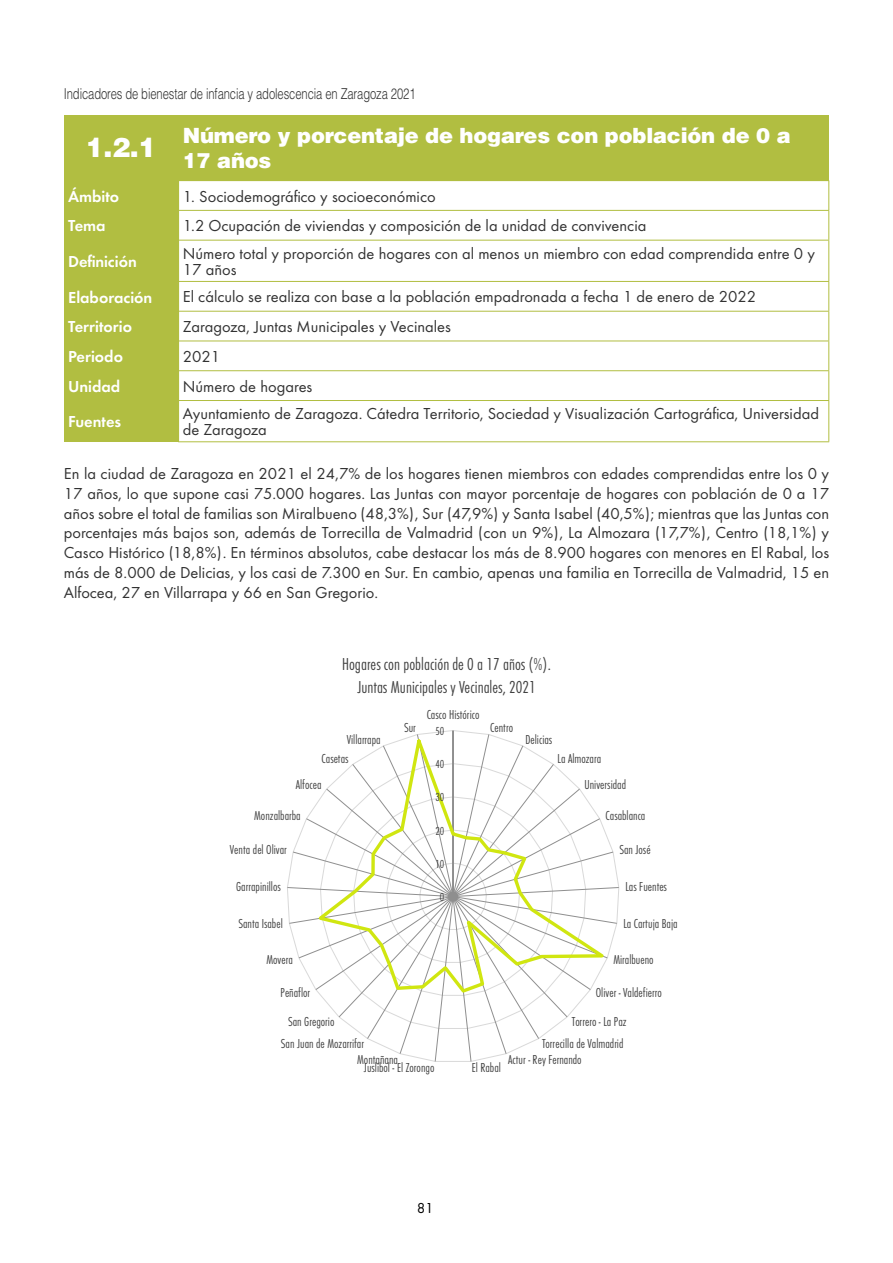
<style>
.page{position:relative;width:893px;height:1263px;background:#fff}
.page>*{position:absolute;margin:0;border:0;box-sizing:border-box;transform-origin:0 0}
.t1{font:900 27px "Helvetica LT Std";color:#fff}
.t2{font:900 21px/25.2px "Helvetica LT Std";letter-spacing:-.01em;color:#fff}
.t3{font:300 18px/22.8px "Futura Round Cond";letter-spacing:.005em;color:#414141;text-align:center}
.t4{font:16.5px/19.8px "Futura Round";color:#323232}
.t5{font:600 16.5px "Futura Round";color:#fff}
.t6{font:300 15px "Helvetica LT Std";letter-spacing:-.01em;color:#323232;scale:.75 1}
.t7{font:15px "Futura Round";color:#000}
.t8{font:300 13.5px/25.7px "Futura Round Cond";color:#414141}
.t9{font:300 12px "Futura Round Cond";letter-spacing:-.01em;color:#414141}
</style>
<div class="page">
<svg style="left:828px;top:181px;width:1px;height:59px"></svg>
<hr style="left:828px;top:240px;width:1px;height:41px;background:#b1be41">
<svg style="left:828px;top:282px;width:1px;height:118px"></svg>
<hr style="left:828px;top:401px;width:1px;height:40px;background:#b1be41">
<hr style="left:178px;top:441px;width:651px;height:1px;background:#b1be41">
<hr style="left:178px;top:400px;width:651px;height:1px;background:#b1be41">
<hr style="left:178px;top:370px;width:651px;height:1px;background:#b1be41">
<hr style="left:178px;top:341px;width:651px;height:1px;background:#b1be41">
<hr style="left:178px;top:311px;width:651px;height:1px;background:#b1be41">
<hr style="left:178px;top:281px;width:651px;height:1px;background:#b1be41">
<hr style="left:178px;top:240px;width:651px;height:1px;background:#b1be41">
<hr style="left:178px;top:210px;width:651px;height:1px;background:#b1be41">
<div style="left:64px;top:115px;width:115px;height:66px;background:#b1be41"></div>
<div style="left:179px;top:115px;width:650px;height:66px;background:#b1be41"></div>
<div style="left:64px;top:181px;width:115px;height:29px;background:#b1be41"></div>
<div style="left:64px;top:210px;width:115px;height:30px;background:#b1be41"></div>
<div style="left:64px;top:240px;width:115px;height:41px;background:#b1be41"></div>
<div style="left:64px;top:281px;width:115px;height:30px;background:#b1be41"></div>
<div style="left:64px;top:311px;width:115px;height:30px;background:#b1be41"></div>
<div style="left:64px;top:341px;width:115px;height:30px;background:#b1be41"></div>
<div style="left:64px;top:371px;width:115px;height:29px;background:#b1be41"></div>
<div style="left:64px;top:400px;width:115px;height:42px;background:#b1be41"></div>
<svg style="left:287px;top:730px;width:332px;height:332px"></svg>
<svg style="left:313px;top:737px;width:300px;height:258px"></svg>
<p class="t6" style="left:64px;top:84px;width:471px">Indicadores de bienestar de infancia y adolescencia en Zaragoza 2021</p>
<p class="t1" style="left:86px;top:130px;width:72px">1.2.1</p>
<p class="t2" style="left:183px;top:122px;width:609px">Número y porcentaje de hogares con población de 0 a<br>17 años</p>
<p class="t5" style="left:68px;top:184px;width:53px">Ámbito</p>
<p class="t4" style="left:183px;top:185px;width:254px">1. Sociodemográfco y socioeconómico</p>
<p class="t5" style="left:68px;top:214px;width:39px">Tema</p>
<p class="t4" style="left:183px;top:215px;width:465px">1.2 Ocupación de viviendas y composición de la unidad de convivencia</p>
<p class="t5" style="left:68px;top:249px;width:70px">Defnición</p>
<p class="t4" style="left:183px;top:244px;width:634px;line-height:16.5px">Número total y proporción de hogares con al menos un miembro con edad comprendida entre 0 y<br>17 años</p>
<p class="t5" style="left:68px;top:285px;width:86px">Elaboración</p>
<p class="t4" style="left:183px;top:286px;width:575px">El cálculo se realiza con base a la población empadronada a fecha 1 de enero de 2022</p>
<p class="t5" style="left:68px;top:314px;width:65px">Territorio</p>
<p class="t4" style="left:183px;top:316px;width:270px">Zaragoza, Juntas Municipales y Vecinales</p>
<p class="t5" style="left:68px;top:344px;width:56px">Periodo</p>
<p class="t4" style="left:183px;top:345px;width:39px">2021</p>
<p class="t5" style="left:68px;top:374px;width:54px">Unidad</p>
<p class="t4" style="left:183px;top:375px;width:131px">Número de hogares</p>
<p class="t5" style="left:68px;top:409px;width:55px">Fuentes</p>
<p class="t4" style="left:183px;top:404px;width:638px;line-height:16.5px">Ayuntamiento de Zaragoza. Cátedra Territorio, Sociedad y Visualización Cartográfca, Universidad de Zaragoza</p>
<p class="t4" style="left:64px;top:462px;width:767px;text-align:justify">En la ciudad de Zaragoza en 2021 el 24,7% de los hogares tienen miembros con edades comprendidas entre los 0 y 17 años, lo que supone casi 75.000 hogares. Las Juntas con mayor porcentaje de hogares con población de 0 a 17 años sobre el total de familias son Miralbueno (48,3%), Sur (47,9%) y Santa Isabel (40,5%); mientras que las Juntas con porcentajes más bajos son, además de Torrecilla de Valmadrid (con un 9%), La Almozara (17,7%), Centro (18,1%) y Casco Histórico (18,8%). En términos absolutos, cabe destacar los más de 8.900 hogares con menores en El Rabal, los más de 8.000 de Delicias, y los casi de 7.300 en Sur. En cambio, apenas una familia en Torrecilla de Valmadrid, 15 en Alfocea, 27 en Villarrapa y 66 en San Gregorio.</p>
<p class="t3" style="left:342px;top:652px;width:211px">Hogares con población de 0 a 17 años (%).<br>Juntas Municipales y Vecinales, 2021</p>
<p class="t8" style="left:427px;top:701px;width:54px">Casco Histórico</p>
<p class="t8" style="left:347px;top:726px;width:35px">Villarrapa</p>
<p class="t8" style="left:404px;top:714px;width:13px">Sur</p>
<p class="t9" style="left:435px;top:723px;width:10px">50</p>
<p class="t8" style="left:490px;top:714px;width:24px">Centro</p>
<p class="t8" style="left:526px;top:726px;width:28px">Delicias</p>
<p class="t8" style="left:585px;top:745px;width:43px;text-indent:-27px">La Almozara<br>Universidad</p>
<p class="t8" style="left:605px;top:802px;width:41px">Casablanca</p>
<p class="t8" style="left:619px;top:836px;width:33px">San José</p>
<p class="t8" style="left:625px;top:873px;width:43px">Las Fuentes</p>
<p class="t8" style="left:623px;top:911px;width:56px">La Cartuja Baja</p>
<p class="t8" style="left:613px;top:946px;width:42px">Miralbueno</p>
<p class="t8" style="left:572px;top:978px;width:92px;line-height:28.5px;text-indent:24px">Oliver - Valdefierro<br>Torrero - La Paz</p>
<p class="t8" style="left:508px;top:1035px;width:117px;line-height:15.6px;text-indent:34px">Torrecilla de Valmadrid<br>Actur - Rey Fernando</p>
<p class="t8" style="left:322px;top:745px;width:28px">Casetas</p>
<p class="t9" style="left:435px;top:756px;width:10px">40</p>
<p class="t8" style="left:296px;top:771px;width:27px">Alfocea</p>
<p class="t9" style="left:435px;top:789px;width:10px">30</p>
<p class="t8" style="left:254px;top:802px;width:48px">Monzalbarba</p>
<p class="t9" style="left:435px;top:822px;width:10px">20</p>
<p class="t8" style="left:230px;top:836px;width:58px">Venta del Olivar</p>
<p class="t9" style="left:435px;top:856px;width:10px">10</p>
<p class="t8" style="left:236px;top:873px;width:46px">Garrapinillos</p>
<p class="t9" style="left:440px;top:889px;width:6px">0</p>
<p class="t8" style="left:238px;top:911px;width:46px">Santa Isabel</p>
<p class="t8" style="left:266px;top:946px;width:28px">Movera</p>
<p class="t8" style="left:281px;top:979px;width:31px">Peñaflor</p>
<p class="t8" style="left:288px;top:1008px;width:48px">San Gregorio</p>
<p class="t8" style="left:281px;top:1030px;width:85px">San Juan de Mozarrifar</p>
<p class="t8" style="left:357px;top:1046px;width:42px">Montañana</p>
<p class="t8" style="left:364px;top:1054px;width:72px">Juslibol - El Zorongo</p>
<p class="t8" style="left:472px;top:1054px;width:31px">El Rabal</p>
<p class="t7" style="left:417px;top:1197px;width:19px">81</p>
</div>
